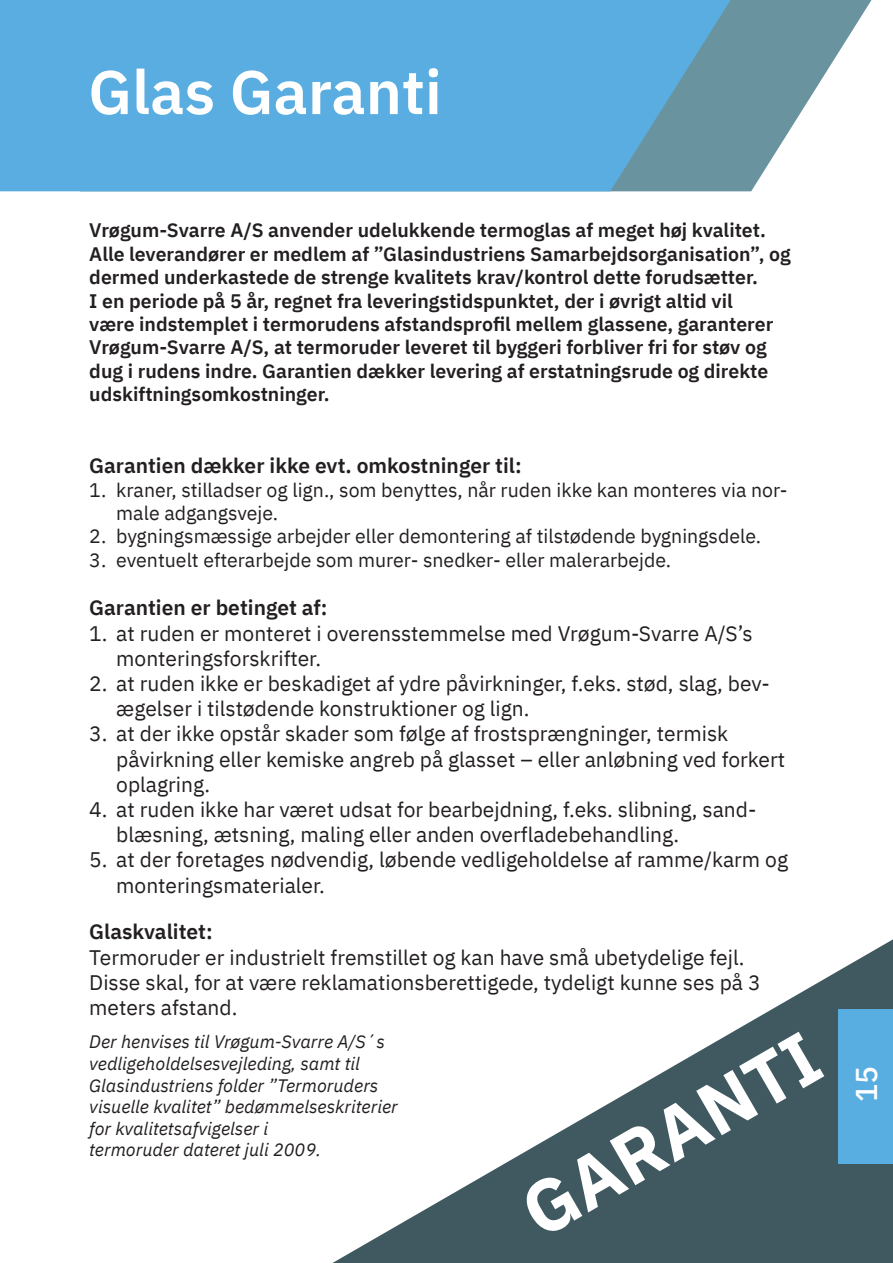
<style>
.page{position:relative;width:893px;height:1263px;background:#fff}
.page>*{position:absolute;margin:0;border:0;box-sizing:border-box;transform-origin:0 0}
.t1{font:700 73.5px "IBM Plex Sans";color:#fff}
.t2{font:600 61.5px "IBM Plex Sans";color:#fff}
.t3{font:500 30px "IBM Plex Sans";color:#fff}
.t4{font:21px/25.2px "IBM Plex Sans";color:#231f20}
.t5{font:600 21px "IBM Plex Sans";color:#231f20}
.t6{font:600 19.5px/23.4px "IBM Plex Sans";color:#231f20}
.t7{font:19.5px/23.4px "IBM Plex Sans";color:#231f20}
.t8{font:italic 18px/21.6px "IBM Plex Sans";color:#231f20}
</style>
<div class="page">
<svg style="left:730px;top:0;width:141px;height:191px;fill:#69949f"></svg>
<svg style="left:332px;top:939px;width:561px;height:324px"></svg>
<svg style="left:0;top:0;width:730px;height:191px;background:#5baada"></svg>
<div style="left:839px;top:1009px;width:54px;height:155px;background:#59aee1"></div>
<h2 class="t2" style="left:88px;top:51px;width:355px">Glas Garanti</h2>
<p class="t6" style="left:89px;top:218px;width:703px">Vrøgum-Svarre A/S anvender udelukkende termoglas af meget høj kvalitet.<br>Alle leverandører er medlem af ”Glasindustriens Samarbejdsorganisation”, og dermed underkastede de strenge kvalitets krav/kontrol dette forudsætter.<br>I en periode på 5 år, regnet fra leveringstidspunktet, der i øvrigt altid vil<br>være indstemplet i termorudens afstandsprofil mellem glassene, garanterer Vrøgum-Svarre A/S, at termoruder leveret til byggeri forbliver fri for støv og dug i rudens indre. Garantien dækker levering af erstatningsrude og direkte udskiftningsomkostninger.</p>
<p class="t5" style="left:89px;top:452px;width:434px">Garantien dækker ikke evt. omkostninger til:</p>
<p class="t7" style="left:116px;top:478px;width:673px;text-indent:-27px">1. kraner, stilladser og lign., som benyttes, når ruden ikke kan monteres via nor&shy;male adgangsveje.</p>
<p class="t7" style="left:89px;top:524px;width:673px">2. bygningsmæssige arbejder eller demontering af tilstødende bygningsdele.</p>
<p class="t7" style="left:89px;top:548px;width:583px">3. eventuelt efterarbejde som murer- snedker- eller malerarbejde.</p>
<p class="t5" style="left:89px;top:594px;width:240px">Garantien er betinget af:</p>
<p class="t4" style="left:116px;top:620px;width:638px;text-indent:-27px">1. at ruden er monteret i overensstemmelse med Vrøgum-Svarre A/S’s monteringsforskrifter.</p>
<p class="t4" style="left:116px;top:671px;width:655px;text-indent:-27px">2. at ruden ikke er beskadiget af ydre påvirkninger, f.eks. stød, slag, bev&shy;ægelser i tilstødende konstruktioner og lign.</p>
<p class="t4" style="left:116px;top:721px;width:670px;text-indent:-27px">3. at der ikke opstår skader som følge af frostsprængninger, termisk påvirkning eller kemiske angreb på glasset – eller anløbning ved forkert oplagring.</p>
<p class="t4" style="left:116px;top:797px;width:642px;text-indent:-27px">4. at ruden ikke har været udsat for bearbejdning, f.eks. slibning, sand&shy;blæsning, ætsning, maling eller anden overfladebehandling.</p>
<p class="t4" style="left:116px;top:847px;width:673px;text-indent:-27px">5. at der foretages nødvendig, løbende vedligeholdelse af ramme/karm og monteringsmaterialer.</p>
<p class="t5" style="left:89px;top:918px;width:125px">Glaskvalitet:</p>
<p class="t4" style="left:89px;top:944px;width:673px">Termoruder er industrielt fremstillet og kan have små ubetydelige fejl.<br>Disse skal, for at være reklamationsberettigede, tydeligt kunne ses på 3 meters afstand.</p>
<p class="t8" style="left:89px;top:1031px;width:310px">Der henvises til Vrøgum-Svarre A/S´s vedligeholdelsesvejleding, samt til Glasindustriens folder ”Termoruders visuelle kvalitet” bedømmelseskriterier for kvalitetsafvigelser i<br>termoruder dateret juli 2009.</p>
<h1 class="t1" style="left:503px;top:1174px;width:332px;rotate:-30deg">GARANTI</h1>
<h3 class="t3" style="left:846px;top:1102px;width:38px;rotate:-90deg">15</h3>
</div>
